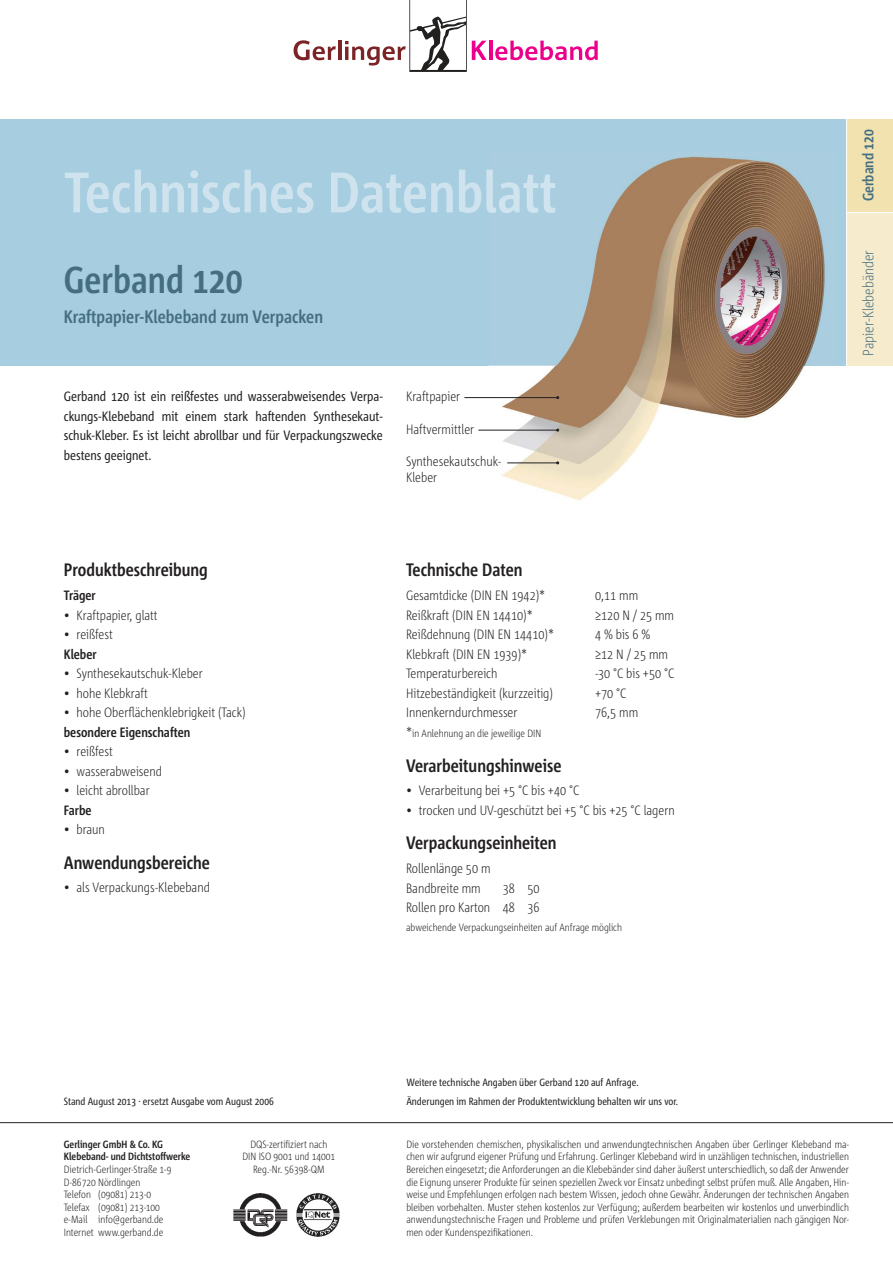
<style>
.page{position:relative;width:893px;height:1263px;background:#fff}
.page>*{position:absolute;margin:0;border:0;box-sizing:border-box;transform-origin:0 0}
.t1{font:700 57px "Corpid E1 s Cd";letter-spacing:.005em;color:#cee3ee}
.t2{font:700 37.5px "Corpid E1 s Cd";color:#456f81}
.t3{font:700 18px "Corpid E1 s Cd";color:#221f1f}
.t4{font:700 18px "Corpid E1 s Cd";color:#456f81}
.t5{font:300 15px "Corpid E1 s Cd";color:#456f81}
.t6{font:700 15px "Corpid E1 s Cd";color:#456f81}
.t7{font:300 13.5px/16.2px "Corpid E1 s Cd";color:#221f1f}
.t8{font:13.5px/19.5px "Corpid E1 s Cd";color:#221f1f;text-align:justify}
.t9{font:700 13.5px "Corpid E1 s Cd";color:#221f1f}
.t10{font:300 10.5px/12.6px "Corpid E1 s Cd";color:#221f1f;text-align:center}
.t11{font:10.5px "Corpid E1 s Cd";color:#221f1f}
.t12{font:700 10.5px/12.6px "Corpid E1 s Cd";color:#221f1f}
.s1{font-size:13.5px}
</style>
<div class="page">
<div style="left:0;top:119px;width:893px;height:247px;background:#a7cee0"></div>
<img style="left:234px;top:1194px;width:53px;height:43px">
<img style="left:296px;top:1193px;width:44px;height:44px">
<hr style="left:0;top:1122px;width:893px;height:1px;background:#221f1f">
<div style="left:847px;top:119px;width:46px;height:93px;background:#f1e2b0"></div>
<div style="left:847px;top:213px;width:46px;height:153px;background:#f6eccd"></div>
<hr style="left:846px;top:212px;width:47px;height:1px;background:#fff">
<hr style="left:846px;top:119px;width:1px;height:247px;background:#fff">
<svg style="left:294px;top:40px;width:42px;height:20px"></svg>
<hr style="left:338px;top:41px;width:3px;height:19px;background:#7c2326">
<hr style="left:489px;top:41px;width:3px;height:19px;background:#ec008b">
<svg style="left:495px;top:41px;width:103px;height:19px"></svg>
<svg style="left:345px;top:0;width:142px;height:72px"></svg>
<img style="left:489px;top:156px;width:336px;height:345px">
<img style="left:489px;top:170px;width:66px;height:43px">
<hr style="left:464px;top:397px;width:94px;height:1px;background:#221f1f">
<hr style="left:478px;top:430px;width:80px;height:1px;background:#221f1f">
<hr style="left:507px;top:462px;width:51px;height:1px;background:#221f1f">
<h1 class="t1" style="left:64px;top:169px;width:494px">Technisches Datenblatt</h1>
<h2 class="t2" style="left:64px;top:265px;width:180px">Gerband 120</h2>
<h3 class="t4" style="left:64px;top:309px;width:261px">Kraftpapier-Klebeband zum Verpacken</h3>
<p class="t8" style="left:64px;top:387px;width:320px">Gerband 120 ist ein reißfestes und wasserabweisendes Verpa&shy;ckungs-Klebeband mit einem stark haftenden Synthesekaut&shy;schuk-Kleber. Es ist leicht abrollbar und für Verpackungszwecke bestens geeignet.</p>
<p class="t7" style="left:406px;top:389px;width:56px">Kraftpapier</p>
<p class="t7" style="left:406px;top:421px;width:70px">Haftvermittler</p>
<p class="t7" style="left:406px;top:454px;width:96px">Synthesekautschuk-<br>Kleber</p>
<h3 class="t3" style="left:64px;top:563px;width:146px">Produktbeschreibung</h3>
<p class="t9" style="left:64px;top:590px;width:34px">Träger</p>
<p class="t7" style="left:64px;top:606px;width:95px">• Kraftpapier, glatt</p>
<p class="t7" style="left:64px;top:626px;width:50px">• reißfest</p>
<p class="t9" style="left:64px;top:648px;width:34px">Kleber</p>
<p class="t7" style="left:64px;top:665px;width:141px">• Synthesekautschuk-Kleber</p>
<p class="t7" style="left:64px;top:684px;width:86px">• hohe Klebkraft</p>
<p class="t7" style="left:64px;top:704px;width:184px">• hohe Oberflächenklebrigkeit (Tack)</p>
<p class="t9" style="left:64px;top:726px;width:128px">besondere Eigenschaften</p>
<p class="t7" style="left:64px;top:743px;width:50px">• reißfest</p>
<p class="t7" style="left:64px;top:762px;width:100px">• wasserabweisend</p>
<p class="t7" style="left:64px;top:782px;width:87px">• leicht abrollbar</p>
<p class="t9" style="left:64px;top:804px;width:29px">Farbe</p>
<p class="t7" style="left:64px;top:821px;width:43px">• braun</p>
<h3 class="t3" style="left:406px;top:563px;width:118px">Technische Daten</h3>
<p class="t7" style="left:406px;top:588px;width:141px">Gesamtdicke (DIN EN 1942)*</p>
<p class="t7" style="left:595px;top:588px;width:45px">0,11 mm</p>
<p class="t7" style="left:406px;top:607px;width:128px">Reißkraft (DIN EN 14410)*</p>
<p class="t7" style="left:595px;top:607px;width:81px">≥120 N / 25 mm</p>
<p class="t7" style="left:406px;top:627px;width:150px">Reißdehnung (DIN EN 14410)*</p>
<p class="t7" style="left:595px;top:627px;width:57px">4 % bis 6 %</p>
<p class="t7" style="left:406px;top:646px;width:123px">Klebkraft (DIN EN 1939)*</p>
<p class="t7" style="left:595px;top:646px;width:74px">≥12 N / 25 mm</p>
<p class="t7" style="left:406px;top:666px;width:93px">Temperaturbereich</p>
<p class="t7" style="left:595px;top:666px;width:81px">-30 °C bis +50 °C</p>
<p class="t7" style="left:406px;top:685px;width:148px">Hitzebeständigkeit (kurzzeitig)</p>
<p class="t7" style="left:595px;top:685px;width:33px">+70 °C</p>
<p class="t7" style="left:406px;top:705px;width:113px">Innenkerndurchmesser</p>
<p class="t7" style="left:595px;top:705px;width:45px">76,5 mm</p>
<p class="t10" style="left:406px;top:727px;width:137px"><span class="s1">*</span>in Anlehnung an die jeweilige DIN</p>
<h3 class="t3" style="left:406px;top:758px;width:157px">Verarbeitungshinweise</h3>
<p class="t7" style="left:406px;top:782px;width:175px">• Verarbeitung bei +5 °C bis +40 °C</p>
<p class="t7" style="left:406px;top:802px;width:270px">• trocken und UV-geschützt bei +5 °C bis +25 °C lagern</p>
<h3 class="t3" style="left:406px;top:836px;width:152px">Verpackungseinheiten</h3>
<h3 class="t3" style="left:64px;top:855px;width:148px">Anwendungsbereiche</h3>
<p class="t7" style="left:406px;top:861px;width:86px">Rollenlänge 50 m</p>
<p class="t7" style="left:64px;top:879px;width:148px">• als Verpackungs-Klebeband</p>
<p class="t7" style="left:406px;top:880px;width:76px">Bandbreite mm</p>
<p class="t7" style="left:406px;top:879px;width:135px;line-height:19.5px;text-align:right">38 50<br>Rollen pro Karton 48 36</p>
<p class="t10" style="left:406px;top:922px;width:217px">abweichende Verpackungseinheiten auf Anfrage möglich</p>
<h3 class="t6" style="left:862px;top:201px;width:73px;rotate:-90deg">Gerband 120</h3>
<h3 class="t5" style="left:861px;top:356px;width:107px;rotate:-90deg">Papier-Klebebänder</h3>
<p class="t11" style="left:406px;top:1076px;width:234px">Weitere technische Angaben über Gerband 120 auf Anfrage.</p>
<p class="t11" style="left:64px;top:1096px;width:212px">Stand August 2013 . ersetzt Ausgabe vom August 2006</p>
<p class="t11" style="left:406px;top:1096px;width:273px">Änderungen im Rahmen der Produktentwicklung behalten wir uns vor.</p>
<p class="t12" style="left:64px;top:1139px;width:128px">Gerlinger GmbH &amp; Co. KG<br>Klebeband- und Dichtstoffwerke</p>
<p class="t10" style="left:64px;top:1163px;width:109px;text-align:left">Dietrich-Gerlinger-Straße 1-9<br>D-86720 Nördlingen<br>Telefon (09081) 213-0<br>Telefax (09081) 213-100 e-Mail info@gerband.de<br>Internet www.gerband.de</p>
<p class="t10" style="left:242px;top:1138px;width:94px">DQS-zertifiziert nach<br>DIN ISO 9001 und 14001<br>Reg.-Nr. 56398-QM</p>
<p class="t10" style="left:406px;top:1138px;width:444px;text-align:justify">Die vorstehenden chemischen, physikalischen und anwendungtechnischen Angaben über Gerlinger Klebeband ma&shy;chen wir aufgrund eigener Prüfung und Erfahrung. Gerlinger Klebeband wird in unzähligen technischen, industriellen Bereichen eingesetzt; die Anforderungen an die Klebebänder sind daher äußerst unterschiedlich, so daß der Anwender die Eignung unserer Produkte für seinen speziellen Zweck vor Einsatz unbedingt selbst prüfen muß. Alle Angaben, Hin&shy;weise und Empfehlungen erfolgen nach bestem Wissen, jedoch ohne Gewähr. Änderungen der technischen Angaben bleiben vorbehalten. Muster stehen kostenlos zur Verfügung; außerdem bearbeiten wir kostenlos und unverbindlich anwendungstechnische Fragen und Probleme und prüfen Verklebungen mit Originalmaterialien nach gängigen Nor&shy;men oder Kundenspezifikationen.</p>
</div>
